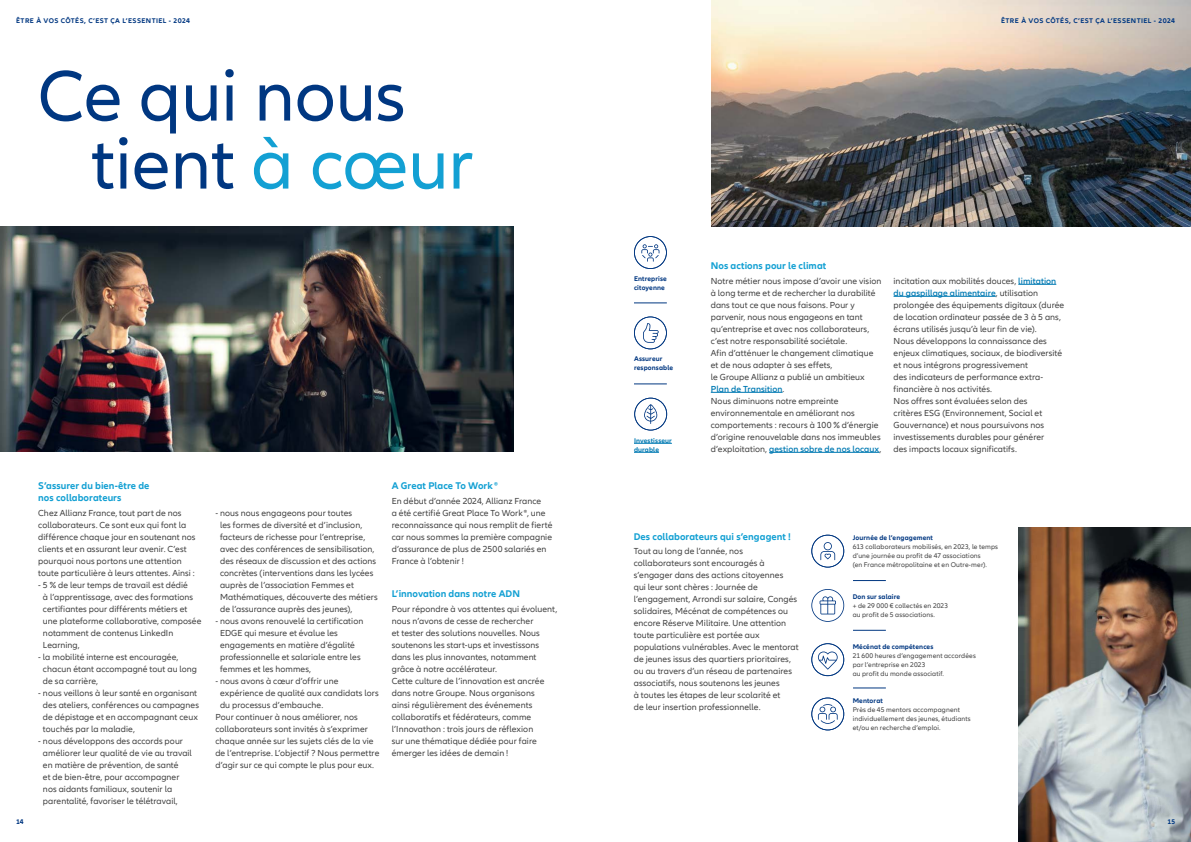
<style>
.page{position:relative;width:1191px;height:842px;background:#fff}
.page>*{position:absolute;margin:0;border:0;box-sizing:border-box;transform-origin:0 0}
.t1{font:74px/68px "Allianz Neo";color:#003781}
.t2{font:700 10px/12px "Allianz Neo";letter-spacing:.005em;color:#13a0d3}
.t3{font:9px/12px "Allianz Neo";letter-spacing:.01em;color:#414141}
.t4{font:7px/9px "Allianz Neo";letter-spacing:.015em;color:#414141}
.t5{font:700 7px/9px "Allianz Neo";letter-spacing:.02em;color:#003781}
.t6{font:700 7px "Allianz Neo";letter-spacing:.06em;color:#003781}
.t7{font:700 7px/9px "Allianz Neo";letter-spacing:.015em;color:#007ab3}
.s1{color:#13a0d3}
.s2{font-weight:600;color:#007ab3}
</style>
<div class="page">
<img style="left:1019px;top:527px;width:172px;height:315px">
<img style="left:711px;top:0;width:480px;height:227px">
<img style="left:0;top:227px;width:513px;height:225px">
<svg style="left:811px;top:589px;width:33px;height:33px"></svg>
<svg style="left:811px;top:535px;width:33px;height:32px"></svg>
<svg style="left:811px;top:697px;width:33px;height:33px"></svg>
<svg style="left:811px;top:643px;width:33px;height:33px"></svg>
<hr style="left:711px;top:392px;width:71px;height:1px;background:#007ab3">
<hr style="left:769px;top:452px;width:110px;height:1px;background:#007ab3">
<hr style="left:1018px;top:284px;width:38px;height:1px;background:#007ab3">
<hr style="left:893px;top:296px;width:102px;height:1px;background:#007ab3">
<hr style="left:634px;top:443px;width:38px;height:1px;background:#007ab3">
<svg style="left:634px;top:452px;width:25px;height:1px"></svg>
<svg style="left:634px;top:398px;width:33px;height:32px"></svg>
<svg style="left:634px;top:236px;width:33px;height:33px"></svg>
<svg style="left:634px;top:316px;width:33px;height:33px"></svg>
<hr style="left:634px;top:302px;width:33px;height:1px;background:#003781">
<hr style="left:853px;top:580px;width:33px;height:1px;background:#003781">
<hr style="left:853px;top:630px;width:33px;height:1px;background:#003781">
<hr style="left:853px;top:687px;width:33px;height:1px;background:#003781">
<hr style="left:634px;top:383px;width:33px;height:1px;background:#003781">
<p class="t6" style="left:16px;top:16px;width:175px">ÊTRE À VOS CÔTÉS, C’EST ÇA L’ESSENTIEL - 2024</p>
<h1 class="t1" style="left:91px;top:64px;width:384px;text-indent:-54px">Ce qui nous tient <span class="s1">à cœur</span></h1>
<p class="t5" style="left:16px;top:817px;width:9px">14</p>
<p class="t2" style="left:38px;top:480px;width:113px">S’assurer du bien-être de nos collaborateurs</p>
<p class="t3" style="left:38px;top:507px;width:159px">Chez Allianz France, tout part de nos collaborateurs. Ce sont eux qui font la différence chaque jour en soutenant nos clients et en assurant leur avenir. C’est pourquoi nous portons une attention toute particulière à leurs attentes. Ainsi :</p>
<p class="t3" style="left:43px;top:579px;width:160px;text-indent:-5px">- 5 % de leur temps de travail est dédié<br>à l’apprentissage, avec des formations certifiantes pour différents métiers et une plateforme collaborative, composée notamment de contenus LinkedIn Learning,</p>
<p class="t3" style="left:43px;top:651px;width:156px;text-indent:-5px">- la mobilité interne est encouragée, chacun étant accompagné tout au long de sa carrière,</p>
<p class="t3" style="left:43px;top:687px;width:157px;text-indent:-5px">- nous veillons à leur santé en organisant des ateliers, conférences ou campagnes de dépistage et en accompagnant ceux touchés par la maladie,</p>
<p class="t3" style="left:43px;top:735px;width:150px;text-indent:-5px">- nous développons des accords pour améliorer leur qualité de vie au travail en matière de prévention, de santé<br>et de bien-être, pour accompagner nos aidants familiaux, soutenir la parentalité, favoriser le télétravail,</p>
<p class="t3" style="left:220px;top:507px;width:159px;text-indent:-5px">- nous nous engageons pour toutes<br>les formes de diversité et d’inclusion, facteurs de richesse pour l’entreprise, avec des conférences de sensibilisation, des réseaux de discussion et des actions concrètes (interventions dans les lycées auprès de l’association Femmes et Mathématiques, découverte des métiers de l’assurance auprès des jeunes),</p>
<p class="t3" style="left:220px;top:615px;width:145px;text-indent:-5px">- nous avons renouvelé la certification<br>EDGE qui mesure et évalue les engagements en matière d’égalité professionnelle et salariale entre les femmes et les hommes,</p>
<p class="t3" style="left:215px;top:675px;width:125px">- nous avons à cœur d’offrir une</p>
<p class="t3" style="left:220px;top:687px;width:160px">expérience de qualité aux candidats lors</p>
<p class="t3" style="left:220px;top:699px;width:105px">du processus d’embauche.</p>
<p class="t3" style="left:215px;top:711px;width:144px">Pour continuer à nous améliorer, nos</p>
<p class="t3" style="left:215px;top:723px;width:154px">collaborateurs sont invités à s’exprimer</p>
<p class="t3" style="left:215px;top:735px;width:160px">chaque année sur les sujets clés de la vie</p>
<p class="t3" style="left:215px;top:747px;width:166px">de l’entreprise. L’objectif ? Nous permettre</p>
<p class="t3" style="left:215px;top:759px;width:160px">d’agir sur ce qui compte le plus pour eux.</p>
<p class="t2" style="left:392px;top:480px;width:108px">A Great Place To Work®</p>
<p class="t3" style="left:392px;top:495px;width:162px">En début d’année 2024, Allianz France<br>a été certifié Great Place To Work ®, une reconnaissance qui nous remplit de fierté car nous sommes la première compagnie d’assurance de plus de 2500 salariés en France à l’obtenir !</p>
<p class="t2" style="left:392px;top:588px;width:130px">L’innovation dans notre ADN</p>
<p class="t3" style="left:392px;top:603px;width:167px">Pour répondre à vos attentes qui évoluent, nous n’avons de cesse de rechercher<br>et tester des solutions nouvelles. Nous soutenons les start-ups et investissons dans les plus innovantes, notamment grâce à notre accélérateur.<br>Cette culture de l’innovation est ancrée dans notre Groupe. Nous organisons<br>ainsi régulièrement des événements collaboratifs et fédérateurs, comme l’Innovathon : trois jours de réflexion<br>sur une thématique dédiée pour faire émerger les idées de demain !</p>
<p class="t6" style="left:1001px;top:16px;width:175px">ÊTRE À VOS CÔTÉS, C’EST ÇA L’ESSENTIEL - 2024</p>
<p class="t5" style="left:634px;top:275px;width:34px">Entreprise citoyenne</p>
<p class="t5" style="left:634px;top:355px;width:41px">Assureur responsable</p>
<p class="t7" style="left:634px;top:436px;width:39px">Investisseur durable</p>
<p class="t2" style="left:711px;top:260px;width:117px">Nos actions pour le climat</p>
<p class="t3" style="left:711px;top:275px;width:172px">Notre métier nous impose d’avoir une vision à long terme et de rechercher la durabilité dans tout ce que nous faisons. Pour y parvenir, nous nous engageons en tant qu’entreprise et avec nos collaborateurs, c’est notre responsabilité sociétale.<br>Afin d’atténuer le changement climatique et de nous adapter à ses effets,<br>le Groupe Allianz a publié un ambitieux <span class="s2">Plan de Transition</span>.<br>Nous diminuons notre empreinte environnementale en améliorant nos comportements : recours à 100 % d’énergie d’origine renouvelable dans nos immeubles d’exploitation, <span class="s2">gestion sobre de nos locaux</span>,</p>
<p class="t3" style="left:893px;top:275px;width:172px">incitation aux mobilités douces, <span class="s2">limitation du gaspillage alimentaire</span>, utilisation prolongée des équipements digitaux (durée de location ordinateur passée de 3 à 5 ans, écrans utilisés jusqu’à leur fin de vie).<br>Nous développons la connaissance des enjeux climatiques, sociaux, de biodiversité et nous intégrons progressivement<br>des indicateurs de performance extra&shy;financière à nos activités.<br>Nos offres sont évaluées selon des<br>critères ESG (Environnement, Social et Gouvernance) et nous poursuivons nos investissements durables pour générer<br>des impacts locaux significatifs.</p>
<p class="t2" style="left:634px;top:530px;width:159px">Des collaborateurs qui s’engagent !</p>
<p class="t3" style="left:634px;top:546px;width:166px">Tout au long de l’année, nos collaborateurs sont encouragés à s’engager dans des actions citoyennes<br>qui leur sont chères : Journée de l’engagement, Arrondi sur salaire, Congés solidaires, Mécénat de compétences ou encore Réserve Militaire. Une attention toute particulière est portée aux populations vulnérables. Avec le mentorat de jeunes issus des quartiers prioritaires, ou au travers d’un réseau de partenaires associatifs, nous soutenons les jeunes<br>à toutes les étapes de leur scolarité et<br>de leur insertion professionnelle.</p>
<p class="t5" style="left:852px;top:534px;width:82px">Journée de l’engagement</p>
<p class="t4" style="left:852px;top:543px;width:147px">613 collaborateurs mobilisés, en 2023, le temps d’une journée au profit de 47 associations<br>(en France métropolitaine et en Outre-mer).</p>
<p class="t5" style="left:852px;top:592px;width:49px">Don sur salaire</p>
<p class="t4" style="left:852px;top:601px;width:97px">+ de 29 000 € collectés en 2023 au profit de 5 associations.</p>
<p class="t5" style="left:852px;top:642px;width:82px">Mécénat de compétences</p>
<p class="t4" style="left:852px;top:651px;width:125px">21 600 heures d’engagement accordées par l’entreprise en 2023<br>au profit du monde associatif.</p>
<p class="t5" style="left:852px;top:696px;width:32px">Mentorat</p>
<p class="t4" style="left:852px;top:705px;width:120px">Près de 45 mentors accompagnent individuellement des jeunes, étudiants et/ou en recherche d’emploi.</p>
<p class="t5" style="left:1167px;top:817px;width:9px">15</p>
</div>
